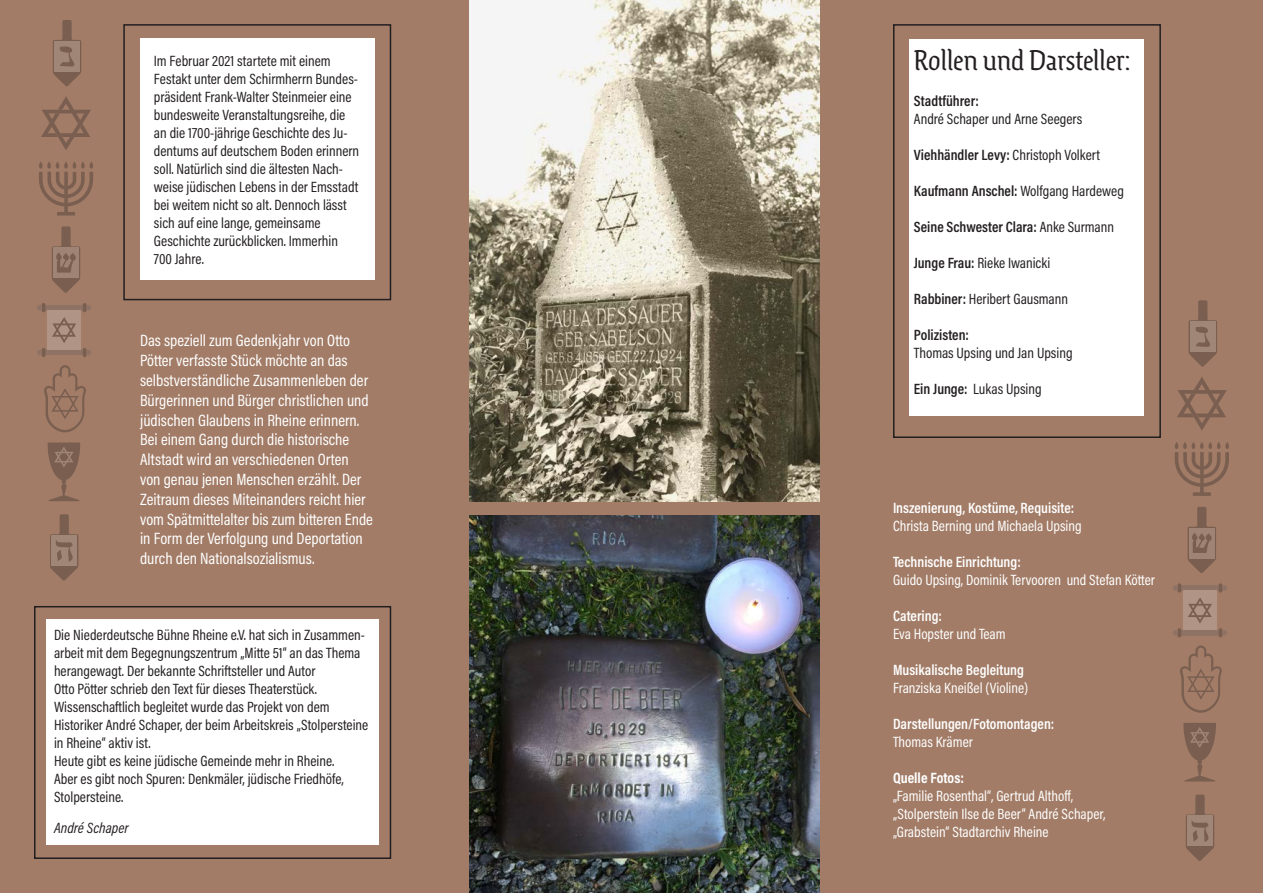
<style>
.page{position:relative;width:1263px;height:893px;background:#a27c67}
.page>*{position:absolute;margin:0;border:0;box-sizing:border-box;transform-origin:0 0}
.t1{font:30px "Ode";color:#231f20}
.t2{font:16.5px/19.8px "Acumin Pro Cond";color:#fff}
.t3{font:15px/18px "Acumin Pro Cond";color:#231f20}
.t4{font:15px/18px "Acumin Pro Cond";color:#fff}
.t5{font:600 15px/18px "Acumin Pro Cond";color:#fff}
.t6{font:600 15px "Acumin Pro Cond";color:#231f20}
.t7{font:italic 15px "Acumin Pro Cond";color:#231f20}
.t8{font:700 15px "Acumin Pro Cond";color:#fff}
.s1{font-weight:400}
.s2{font-weight:600}
</style>
<div class="page">
<svg style="left:48px;top:442px;width:32px;height:59px"></svg>
<svg style="left:44px;top:365px;width:42px;height:67px"></svg>
<div style="left:45px;top:305px;width:38px;height:5px;background:#8e7365"></div>
<svg style="left:83px;top:303px;width:8px;height:9px"></svg>
<svg style="left:37px;top:303px;width:8px;height:9px"></svg>
<div style="left:45px;top:350px;width:38px;height:5px;background:#8e7365"></div>
<svg style="left:83px;top:348px;width:8px;height:9px"></svg>
<svg style="left:37px;top:348px;width:8px;height:9px"></svg>
<div style="left:47px;top:310px;width:34px;height:40px;background:#b09586"></div>
<svg style="left:52px;top:317px;width:24px;height:26px"></svg>
<svg style="left:39px;top:162px;width:54px;height:54px"></svg>
<svg style="left:41px;top:97px;width:50px;height:53px"></svg>
<svg style="left:52px;top:226px;width:28px;height:67px"></svg>
<svg style="left:50px;top:514px;width:28px;height:67px"></svg>
<svg style="left:53px;top:20px;width:28px;height:67px"></svg>
<svg style="left:1183px;top:723px;width:33px;height:58px"></svg>
<svg style="left:1180px;top:645px;width:42px;height:68px"></svg>
<svg style="left:1222px;top:585px;width:5px;height:6px"></svg>
<div style="left:1181px;top:585px;width:38px;height:6px;background:#8e7365"></div>
<svg style="left:1218px;top:583px;width:4px;height:10px"></svg>
<svg style="left:1177px;top:583px;width:4px;height:10px"></svg>
<svg style="left:1173px;top:585px;width:4px;height:6px"></svg>
<div style="left:1181px;top:630px;width:37px;height:6px;background:#8e7365"></div>
<svg style="left:1218px;top:628px;width:9px;height:9px"></svg>
<svg style="left:1173px;top:628px;width:8px;height:9px"></svg>
<div style="left:1183px;top:591px;width:34px;height:39px;background:#b09586"></div>
<svg style="left:1188px;top:598px;width:24px;height:25px"></svg>
<svg style="left:1175px;top:442px;width:54px;height:54px"></svg>
<svg style="left:1177px;top:377px;width:50px;height:54px"></svg>
<svg style="left:1187px;top:507px;width:29px;height:66px"></svg>
<svg style="left:1186px;top:795px;width:28px;height:66px"></svg>
<svg style="left:1188px;top:300px;width:29px;height:67px"></svg>
<img style="left:469px;top:515px;width:351px;height:378px">
<img style="left:469px;top:0;width:351px;height:502px">
<div style="left:140px;top:39px;width:234px;height:241px;background:#fff"></div>
<div style="left:46px;top:620px;width:333px;height:225px;background:#fff"></div>
<div style="left:910px;top:39px;width:234px;height:377px;background:#fff"></div>
<div style="left:893px;top:24px;width:268px;height:414px;border:2px solid #231f20"></div>
<div style="left:123px;top:24px;width:268px;height:276px;border:2px solid #231f20"></div>
<div style="left:34px;top:606px;width:357px;height:253px;border:2px solid #231f20"></div>
<p class="t3" style="left:154px;top:51px;width:207px">Im Februar 2021 startete mit einem Festakt unter dem Schirmherrn Bundes&shy;präsident Frank-Walter Steinmeier eine bundesweite Veranstaltungsreihe, die an die 1700-jährige Geschichte des Ju&shy;dentums auf deutschem Boden erinnern soll. Natürlich sind die ältesten Nach&shy;weise jüdischen Lebens in der Emsstadt bei weitem nicht so alt. Dennoch lässt sich auf eine lange, gemeinsame Geschichte zurückblicken. Immerhin 700 Jahre.</p>
<p class="t2" style="left:140px;top:330px;width:234px">Das speziell zum Gedenkjahr von Otto Pötter verfasste Stück möchte an das selbstverständliche Zusammenleben der Bürgerinnen und Bürger christlichen und jüdischen Glaubens in Rheine erinnern.<br>Bei einem Gang durch die historische Altstadt wird an verschiedenen Orten von genau jenen Menschen erzählt. Der Zeitraum dieses Miteinanders reicht hier vom Spätmittelalter bis zum bitteren Ende in Form der Verfolgung und Deportation durch den Nationalsozialismus.</p>
<p class="t3" style="left:54px;top:625px;width:316px">Die Niederdeutsche Bühne Rheine e.V. hat sich in Zusammen&shy;arbeit mit dem Begegnungszentrum „Mitte 51“ an das Thema herangewagt. Der bekannte Schriftsteller und Autor<br>Otto Pötter schrieb den Text für dieses Theaterstück.<br>Wissenschaftlich begleitet wurde das Projekt von dem Historiker André Schaper, der beim Arbeitskreis „Stolpersteine in Rheine“ aktiv ist.</p>
<p class="t3" style="left:54px;top:751px;width:291px">Heute gibt es keine jüdische Gemeinde mehr in Rheine.<br>Aber es gibt noch Spuren: Denkmäler, jüdische Friedhöfe,<br>Stolpersteine.</p>
<p class="t7" style="left:54px;top:818px;width:76px">André Schaper</p>
<p class="t1" style="left:914px;top:42px;width:218px">Rollen und Darsteller:</p>
<p class="t6" style="left:914px;top:90px;width:67px">Stadtführer:</p>
<p class="t3" style="left:914px;top:109px;width:170px">André Schaper und Arne Seegers</p>
<p class="t6" style="left:914px;top:144px;width:188px">Viehhändler Levy: <span class="s1">Christoph Volkert</span></p>
<p class="t6" style="left:914px;top:180px;width:212px">Kaufmann Anschel: <span class="s1">Wolfgang Hardeweg</span></p>
<p class="t6" style="left:914px;top:216px;width:202px">Seine Schwester Clara: <span class="s1">Anke Surmann</span></p>
<p class="t3" style="left:914px;top:253px;width:138px"><span class="s2">Junge Frau:</span> Rieke Iwanicki</p>
<p class="t3" style="left:914px;top:289px;width:156px"><span class="s2">Rabbiner:</span> Heribert Gausmann</p>
<p class="t6" style="left:914px;top:324px;width:57px">Polizisten:</p>
<p class="t3" style="left:914px;top:343px;width:160px">Thomas Upsing und Jan Upsing</p>
<p class="t3" style="left:914px;top:379px;width:129px"><span class="s2">Ein Junge:</span> Lukas Upsing</p>
<p class="t5" style="left:893px;top:498px;width:190px">Inszenierung, Kostüme, Requisite:<br><span class="s1">Christa Berning und Michaela Upsing</span></p>
<p class="t5" style="left:893px;top:552px;width:129px">Technische Einrichtung:</p>
<p class="t4" style="left:893px;top:570px;width:263px">Guido Upsing, Dominik Tervooren und Stefan Kötter</p>
<p class="t5" style="left:893px;top:606px;width:50px">Catering:</p>
<p class="t4" style="left:893px;top:624px;width:114px">Eva Hopster und Team</p>
<p class="t5" style="left:893px;top:660px;width:132px">Musikalische Begleitung</p>
<p class="t4" style="left:893px;top:678px;width:137px">Franziska Kneißel (Violine)</p>
<p class="t5" style="left:893px;top:714px;width:163px">Darstellungen/Fotomontagen:</p>
<p class="t4" style="left:893px;top:732px;width:81px">Thomas Krämer</p>
<p class="t8" style="left:893px;top:767px;width:72px">Quelle Fotos:</p>
<p class="t4" style="left:893px;top:786px;width:214px">„Familie Rosenthal“, Gertrud Althoff, „Stolperstein Ilse de Beer“ André Schaper, „Grabstein“ Stadtarchiv Rheine</p>
</div>
